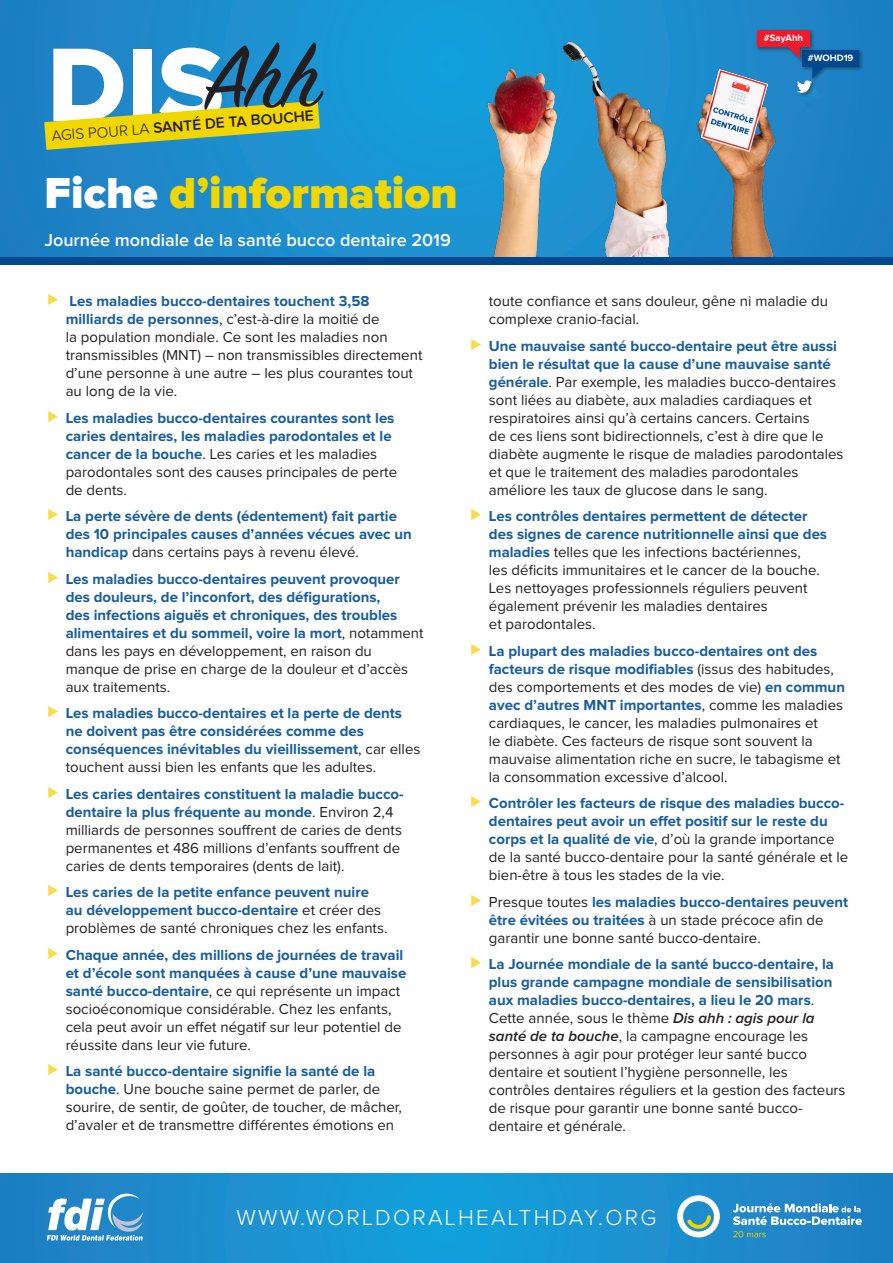
<style>
.page{position:relative;width:893px;height:1263px;background:#fff}
.page>*{position:absolute;margin:0;border:0;box-sizing:border-box;transform-origin:0 0}
.t1{font:109.05px "Proxima Nova Extrabld";color:#fff}
.t2{font:900 45px "Proxima Nova";color:#f2d602}
.t3{font:300 22.5px "Proxima Nova";letter-spacing:.1em;color:#fff}
.t4{font:600 18px "Proxima Nova";color:#fff}
.t5{font:600 15.3px "Proxima Nova";color:#231f20}
.t6{font:15px/18px "Proxima Nova";color:#231f20}
.t7{font:700 15px/18px "Proxima Nova";color:#175d9e}
.t8{font:700 9.6px "Proxima Nova";color:#fff}
.s1{font-weight:300}
.s2{color:#fff}
.s3{font-weight:700;color:#175d9e}
.s4{font-weight:400;color:#231f20}
.s5{font-weight:600;font-style:italic}
</style>
<div class="page">
<svg style="left:0;top:0;width:893px;height:257px;background:#1b8ccd"></svg>
<img style="left:694px;top:65px;width:90px;height:192px">
<svg style="left:0;top:1174px;width:893px;height:89px;background:#1a90cf"></svg>
<svg style="left:47px;top:1193px;width:96px;height:47px"></svg>
<div style="left:800px;top:49px;width:64px;height:34px;background:#231f20;opacity:.5"></div>
<div style="left:755px;top:29px;width:60px;height:34px;background:#231f20;opacity:.5"></div>
<svg style="left:757px;top:30px;width:102px;height:81px;background:#3d71aa"></svg>
<img style="left:559px;top:39px;width:128px;height:218px">
<img style="left:482px;top:66px;width:77px;height:191px">
<div style="left:0;top:257px;width:893px;height:8px;background:#01488f"></div>
<svg style="left:44px;top:42px;width:280px;height:108px;background:#52948a"></svg>
<svg style="left:677px;top:1195px;width:45px;height:42px"></svg>
<svg style="left:733px;top:1203px;width:129px;height:22px"></svg>
<svg style="left:733px;top:1231px;width:33px;height:6px"></svg>
<p class="t1" style="left:47px;top:35px;width:179px">DIS</p>
<p class="t5" style="left:51px;top:127px;width:264px;rotate:-4deg"><span class="s1">AGIS POUR LA</span> SANTÉ DE TA BOUCHE</p>
<p class="t2" style="left:44px;top:173px;width:415px"><span class="s2">Fiche</span> d’information</p>
<p class="t4" style="left:44px;top:231px;width:408px">Journée mondiale de la santé bucco dentaire 2019</p>
<p class="t6" style="left:66px;top:293px;width:358px"><span class="s3">Les maladies bucco-dentaires touchent 3,58 milliards de personnes</span>, c’est-à-dire la moitié de<br>la population mondiale. Ce sont les maladies non transmissibles (MNT) – non transmissibles directement d’une personne à une autre – les plus courantes tout au long de la vie.</p>
<p class="t7" style="left:66px;top:409px;width:333px">Les maladies bucco-dentaires courantes sont les caries dentaires, les maladies parodontales et le cancer de la bouche<span class="s4">. Les caries et les maladies parodontales sont des causes principales de perte de dents.</span></p>
<p class="t7" style="left:66px;top:508px;width:348px">La perte sévère de dents (édentement) fait partie des 10 principales causes d’années vécues avec un handicap <span class="s4">dans certains pays à revenu élevé.</span></p>
<p class="t7" style="left:66px;top:570px;width:359px">Les maladies bucco-dentaires peuvent provoquer des douleurs, de l’inconfort, des défigurations,<br>des infections aiguës et chroniques, des troubles alimentaires et du sommeil, voire la mort<span class="s4">, notamment dans les pays en développement, en raison du manque de prise en charge de la douleur et d’accès aux traitements.</span></p>
<p class="t7" style="left:66px;top:705px;width:356px">Les maladies bucco-dentaires et la perte de dents ne doivent pas être considérées comme des conséquences inévitables du vieillissement<span class="s4">, car elles touchent aussi bien les enfants que les adultes.</span></p>
<p class="t6" style="left:66px;top:785px;width:339px"><span class="s3">Les caries dentaires constituent la maladie bucco&shy;dentaire la plus fréquente au monde</span>. Environ 2,4 milliards de personnes souffrent de caries de dents permanentes et 486 millions d’enfants souffrent de caries de dents temporaires (dents de lait).</p>
<p class="t7" style="left:66px;top:884px;width:323px">Les caries de la petite enfance peuvent nuire au développement bucco-dentaire <span class="s4">et créer des problèmes de santé chroniques chez les enfants.</span></p>
<p class="t6" style="left:66px;top:946px;width:342px"><span class="s3">Chaque année, des millions de journées de travail et d’école sont manquées à cause d’une mauvaise santé bucco-dentaire</span>, ce qui représente un impact socioéconomique considérable. Chez les enfants, cela peut avoir un effet négatif sur leur potentiel de réussite dans leur vie future.</p>
<p class="t6" style="left:66px;top:1063px;width:338px"><span class="s3">La santé bucco-dentaire signifie la santé de la bouche</span>. Une bouche saine permet de parler, de sourire, de sentir, de goûter, de toucher, de mâcher, d’avaler et de transmettre différentes émotions en</p>
<p class="t8" style="left:764px;top:34px;width:41px">#SayAhh</p>
<p class="t8" style="left:808px;top:54px;width:47px">#WOHD19</p>
<p class="t6" style="left:489px;top:293px;width:341px">toute confiance et sans douleur, gêne ni maladie du complexe cranio-facial.</p>
<p class="t6" style="left:489px;top:337px;width:356px"><span class="s3">Une mauvaise santé bucco-dentaire peut être aussi bien le résultat que la cause d’une mauvaise santé générale</span>. Par exemple, les maladies bucco-dentaires sont liées au diabète, aux maladies cardiaques et respiratoires ainsi qu’à certains cancers. Certains<br>de ces liens sont bidirectionnels, c’est à dire que le diabète augmente le risque de maladies parodontales et que le traitement des maladies parodontales améliore les taux de glucose dans le sang.</p>
<p class="t6" style="left:489px;top:508px;width:340px"><span class="s3">Les contrôles dentaires permettent de détecter des signes de carence nutritionnelle ainsi que des maladies</span> telles que les infections bactériennes,<br>les déficits immunitaires et le cancer de la bouche.<br>Les nettoyages professionnels réguliers peuvent également prévenir les maladies dentaires<br>et parodontales.</p>
<p class="t6" style="left:489px;top:642px;width:358px"><span class="s3">La plupart des maladies bucco-dentaires ont des facteurs de risque modifiables</span> (issus des habitudes, des comportements et des modes de vie) <span class="s3">en commun avec d’autres MNT importantes</span>, comme les maladies cardiaques, le cancer, les maladies pulmonaires et<br>le diabète. Ces facteurs de risque sont souvent la mauvaise alimentation riche en sucre, le tabagisme et la consommation excessive d’alcool.</p>
<p class="t7" style="left:489px;top:795px;width:361px">Contrôler les facteurs de risque des maladies bucco&shy;dentaires peut avoir un effet positif sur le reste du corps et la qualité de vie<span class="s4">, d’où la grande importance de la santé bucco-dentaire pour la santé générale et le bien-être à tous les stades de la vie.</span></p>
<p class="t6" style="left:489px;top:893px;width:361px">Presque toutes <span class="s3">les maladies bucco-dentaires peuvent être évitées ou traitées</span> à un stade précoce afin de garantir une bonne santé bucco-dentaire.</p>
<p class="t6" style="left:489px;top:956px;width:358px"><span class="s3">La Journée mondiale de la santé bucco-dentaire, la plus grande campagne mondiale de sensibilisation aux maladies bucco-dentaires, a lieu le 20 mars</span>.<br>Cette année, sous le thème <span class="s5">Dis ahh : agis pour la santé de ta bouche</span>, la campagne encourage les personnes à agir pour protéger leur santé bucco dentaire et soutient l’hygiène personnelle, les contrôles dentaires réguliers et la gestion des facteurs de risque pour garantir une bonne santé bucco&shy;dentaire et générale.</p>
<p class="t3" style="left:236px;top:1207px;width:422px">WWW.WORLDORALHEALTHDAY.ORG</p>
</div>
